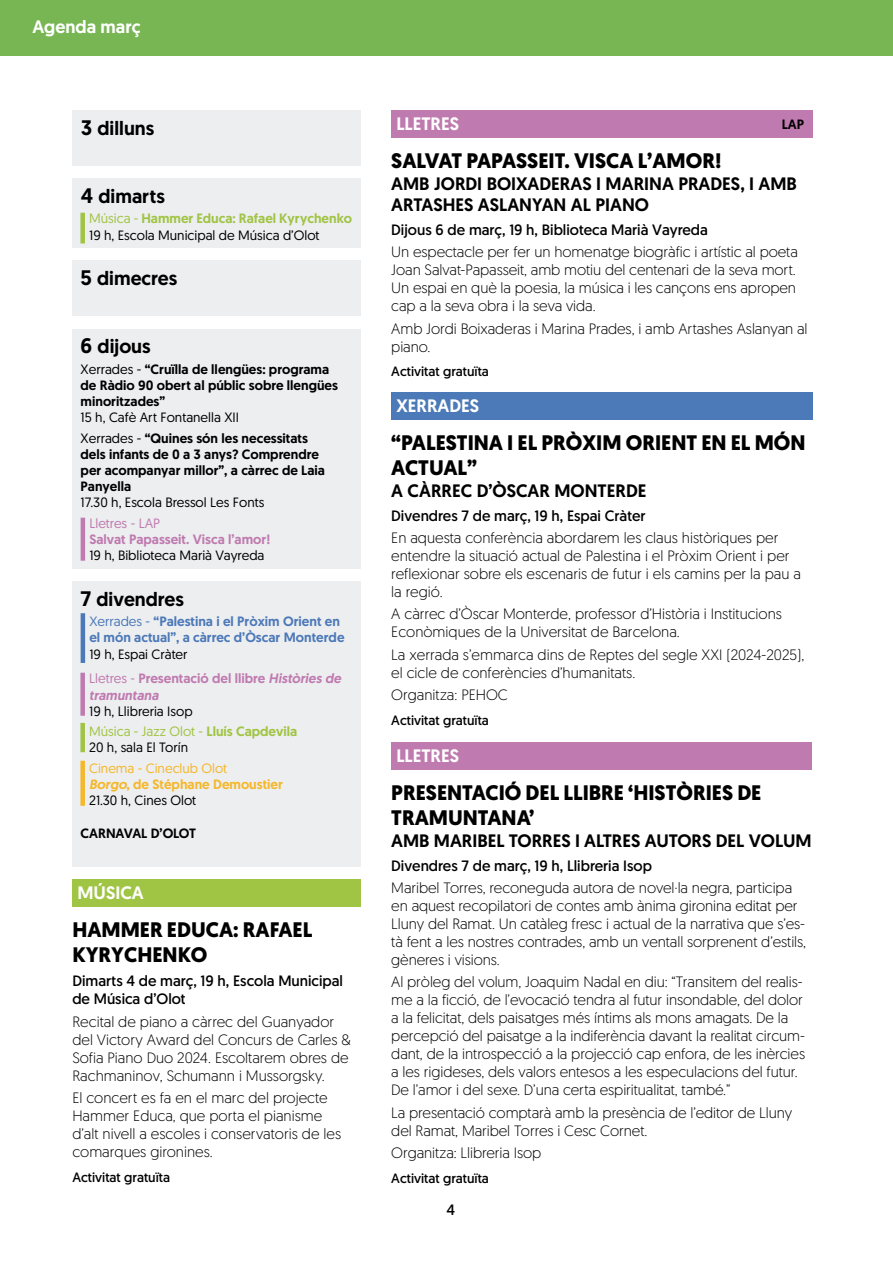
<style>
.page{position:relative;width:893px;height:1263px;background:#fff}
.page>*{position:absolute;margin:0;border:0;box-sizing:border-box;transform-origin:0 0}
.t1{font:700 21px/25.2px "Geomanist";color:#000}
.t2{font:500 19.5px "Geomanist";color:#000}
.t3{font:500 18px/21.6px "Geomanist";color:#000}
.t4{font:500 18px "Geomanist";color:#fff}
.t5{font:300 15px/18px "Geomanist";letter-spacing:-.005em;color:#000}
.t6{font:15px/18px "Geomanist";color:#000}
.t7{font:13.5px/20.4px "Geomanist";color:#000}
.t8{font:500 13.5px/16.2px "Geomanist";color:#000}
.t9{font:500 13.5px/24.8px "Geomanist";color:#bf7aaf}
.t10{font:500 13.5px/16.2px "Geomanist";color:#4c79b8}
.t11{font:13.5px "Geomanist";color:#000}
.t12{font:500 13.5px/16.2px "Geomanist";color:#f5b72b}
.t13{font:13.5px "Geomanist";color:#bf7aaf}
.t14{font:italic 500 13.5px "Geomanist";color:#bf7aaf}
.s1{font-size:21px}
.s2{color:#a0c443}
.s3{font-weight:500;color:#a0c443}
.s4{font-weight:400}
.s5{font-weight:500}
.s6{font-weight:400;color:#000}
.s7{font-style:italic}
</style>
<div class="page">
<div style="left:0;top:0;width:893px;height:55px;background:#78b653"></div>
<div style="left:72px;top:111px;width:289px;height:55px;background:#edeef0"></div>
<div style="left:72px;top:880px;width:289px;height:27px;background:#a0c443"></div>
<div style="left:391px;top:111px;width:422px;height:27px;background:#bf7aaf"></div>
<div style="left:72px;top:261px;width:289px;height:55px;background:#edeef0"></div>
<div style="left:72px;top:329px;width:289px;height:240px;background:#edeef0"></div>
<div style="left:391px;top:393px;width:422px;height:27px;background:#4c79b8"></div>
<div style="left:72px;top:179px;width:289px;height:69px;background:#edeef0"></div>
<div style="left:391px;top:743px;width:420px;height:27px;background:#bf7aaf"></div>
<hr style="left:81px;top:518px;width:4px;height:43px;background:#bf7aaf">
<div style="left:72px;top:581px;width:289px;height:286px;background:#edeef0"></div>
<div style="left:80px;top:673px;width:5px;height:43px;background:#bf7aaf"></div>
<div style="left:80px;top:723px;width:5px;height:29px;background:#a0c443"></div>
<div style="left:80px;top:761px;width:5px;height:45px;background:#f5b72b"></div>
<div style="left:80px;top:213px;width:5px;height:30px;background:#a0c443"></div>
<hr style="left:81px;top:613px;width:4px;height:50px;background:#4c79b8">
<p class="t4" style="left:32px;top:14px;width:110px">Agenda març</p>
<h2 class="t2" style="left:81px;top:115px;width:75px"><span class="s1">3</span> dilluns</h2>
<h2 class="t2" style="left:81px;top:183px;width:85px"><span class="s1">4</span> dimarts</h2>
<p class="t7" style="left:89px;top:210px;width:264px;line-height:16.2px"><span class="s2">Música -</span> <span class="s3">Hammer Educa: Rafael Kyrychenko<br></span>19 h, Escola Municipal de Música d’Olot</p>
<h2 class="t2" style="left:81px;top:265px;width:98px"><span class="s1">5</span> dimecres</h2>
<h2 class="t2" style="left:81px;top:333px;width:72px"><span class="s1">6</span> dijous</h2>
<p class="t8" style="left:81px;top:361px;width:259px"><span class="s4">Xerrades -</span> “Cruïlla de llengües: programa de Ràdio 90 obert al públic sobre llengües minoritzades”</p>
<p class="t7" style="left:81px;top:407px;width:229px">15 h, Cafè Art Fontanella XII<br>Xerrades - <span class="s5">“Quines són les necessitats</span></p>
<p class="t8" style="left:81px;top:446px;width:246px">dels infants de 0 a 3 anys? Comprendre per acompanyar millor”, a càrrec de Laia<br>Panyella</p>
<p class="t7" style="left:81px;top:492px;width:185px">17.30 h, Escola Bressol Les Fonts</p>
<p class="t13" style="left:89px;top:514px;width:72px">Lletres - LAP</p>
<p class="t9" style="left:89px;top:527px;width:182px">Salvat Papasseit. Visca l’amor!</p>
<p class="t7" style="left:89px;top:545px;width:177px">19 h, Biblioteca Marià Vayreda</p>
<h2 class="t2" style="left:81px;top:586px;width:105px"><span class="s1">7</span> divendres</h2>
<p class="t10" style="left:89px;top:613px;width:257px"><span class="s4">Xerrades -</span> “Palestina i el Pròxim Orient en el món actual”, a càrrec d’Òscar Monterde</p>
<p class="t9" style="left:89px;top:641px;width:253px"><span class="s6">19 h, Espai Cràter<br></span><span class="s4">Lletres -</span> Presentació del llibre <span class="s7">Històries de</span></p>
<p class="t14" style="left:89px;top:686px;width:71px">tramuntana</p>
<p class="t7" style="left:89px;top:700px;width:210px">19 h, Llibreria Isop<br><span class="s2">Música - Jazz Olot -</span> <span class="s3">Lluís Capdevila</span></p>
<p class="t7" style="left:89px;top:737px;width:100px">20 h, sala El Torín</p>
<p class="t12" style="left:89px;top:760px;width:195px"><span class="s4">Cinema - Cineclub Olot<br></span><span class="s7">Borgo</span>, de Stéphane Demoustier<br><span class="s6">21.30 h, Cines Olot</span></p>
<p class="t8" style="left:81px;top:825px;width:117px">CARNAVAL D’OLOT</p>
<p class="t4" style="left:77px;top:881px;width:68px">MÚSICA</p>
<h1 class="t1" style="left:72px;top:917px;width:242px">HAMMER EDUCA: RAFAEL<br>KYRYCHENKO</h1>
<p class="t6" style="left:72px;top:972px;width:272px">Dimarts 4 de març, 19 h, Escola Municipal de Música d’Olot</p>
<p class="t5" style="left:72px;top:1012px;width:280px">Recital de piano a càrrec del Guanyador del Victory Award del Concurs de Carles &amp; Sofia Piano Duo 2024. Escoltarem obres de Rachmaninov, Schumann i Mussorgsky.</p>
<p class="t5" style="left:72px;top:1088px;width:270px">El concert es fa en el marc del projecte Hammer Educa, que porta el pianisme d’alt nivell a escoles i conservatoris de les comarques gironines.</p>
<p class="t11" style="left:72px;top:1168px;width:99px">Activitat gratuïta</p>
<p class="t4" style="left:396px;top:112px;width:64px">LLETRES</p>
<p class="t8" style="left:782px;top:116px;width:24px">LAP</p>
<h1 class="t1" style="left:391px;top:148px;width:332px">SALVAT PAPASSEIT. VISCA L’AMOR!</h1>
<p class="t3" style="left:391px;top:172px;width:407px">AMB JORDI BOIXADERAS I MARINA PRADES, I AMB<br>ARTASHES ASLANYAN AL PIANO</p>
<p class="t6" style="left:391px;top:221px;width:318px">Dijous 6 de març, 19 h, Biblioteca Marià Vayreda</p>
<p class="t5" style="left:391px;top:243px;width:408px">Un espectacle per fer un homenatge biogràfic i artístic al poeta Joan Salvat-Papasseit, amb motiu del centenari de la seva mort.<br>Un espai en què la poesia, la música i les cançons ens apropen cap a la seva obra i la seva vida.</p>
<p class="t5" style="left:391px;top:319px;width:418px">Amb Jordi Boixaderas i Marina Prades, i amb Artashes Aslanyan al piano.</p>
<p class="t11" style="left:391px;top:363px;width:99px">Activitat gratuïta</p>
<p class="t4" style="left:396px;top:394px;width:84px">XERRADES</p>
<h1 class="t1" style="left:391px;top:430px;width:416px">“PALESTINA I EL PRÒXIM ORIENT EN EL MÓN<br>ACTUAL”</h1>
<p class="t3" style="left:391px;top:480px;width:257px">A CÀRREC D’ÒSCAR MONTERDE</p>
<p class="t6" style="left:391px;top:506px;width:256px">Divendres 7 de març, 19 h, Espai Cràter</p>
<p class="t5" style="left:391px;top:528px;width:411px">En aquesta conferència abordarem les claus històriques per entendre la situació actual de Palestina i el Pròxim Orient i per reflexionar sobre els escenaris de futur i els camins per la pau a la regió.</p>
<p class="t5" style="left:391px;top:605px;width:392px">A càrrec d’Òscar Monterde, professor d’Història i Institucions<br>Econòmiques de la Universitat de Barcelona.</p>
<p class="t5" style="left:391px;top:645px;width:415px">La xerrada s’emmarca dins de Reptes del segle XXI (2024-2025), el cicle de conferències d’humanitats.</p>
<p class="t5" style="left:391px;top:685px;width:118px">Organitza: PEHOC</p>
<p class="t11" style="left:391px;top:711px;width:99px">Activitat gratuïta</p>
<p class="t4" style="left:396px;top:744px;width:64px">LLETRES</p>
<h1 class="t1" style="left:391px;top:780px;width:372px">PRESENTACIÓ DEL LLIBRE ‘HISTÒRIES DE<br>TRAMUNTANA’</h1>
<p class="t3" style="left:391px;top:830px;width:422px">AMB MARIBEL TORRES I ALTRES AUTORS DEL VOLUM</p>
<p class="t6" style="left:391px;top:856px;width:262px">Divendres 7 de març, 19 h, Llibreria Isop</p>
<p class="t5" style="left:391px;top:878px;width:416px">Maribel Torres, reconeguda autora de novel·la negra, participa en aquest recopilatori de contes amb ànima gironina editat per Lluny del Ramat. Un catàleg fresc i actual de la narrativa que s’es&shy;tà fent a les nostres contrades, amb un ventall sorprenent d’estils, gèneres i visions.</p>
<p class="t5" style="left:391px;top:973px;width:415px">Al pròleg del volum, Joaquim Nadal en diu: “Transitem del realis&shy;me a la ficció, de l’evocació tendra al futur insondable, del dolor a la felicitat, dels paisatges més íntims als mons amagats. De la percepció del paisatge a la indiferència davant la realitat circum&shy;dant, de la introspecció a la projecció cap enfora, de les inèrcies a les rigideses, dels valors entesos a les especulacions del futur.<br>De l’amor i del sexe. D’una certa espiritualitat, també.”</p>
<p class="t5" style="left:391px;top:1103px;width:402px">La presentació comptarà amb la presència de l’editor de Lluny del Ramat, Maribel Torres i Cesc Cornet.</p>
<p class="t5" style="left:391px;top:1143px;width:151px">Organitza: Llibreria Isop</p>
<p class="t11" style="left:391px;top:1169px;width:99px">Activitat gratuïta</p>
<p class="t6" style="left:446px;top:1200px;width:10px">4</p>
</div>
